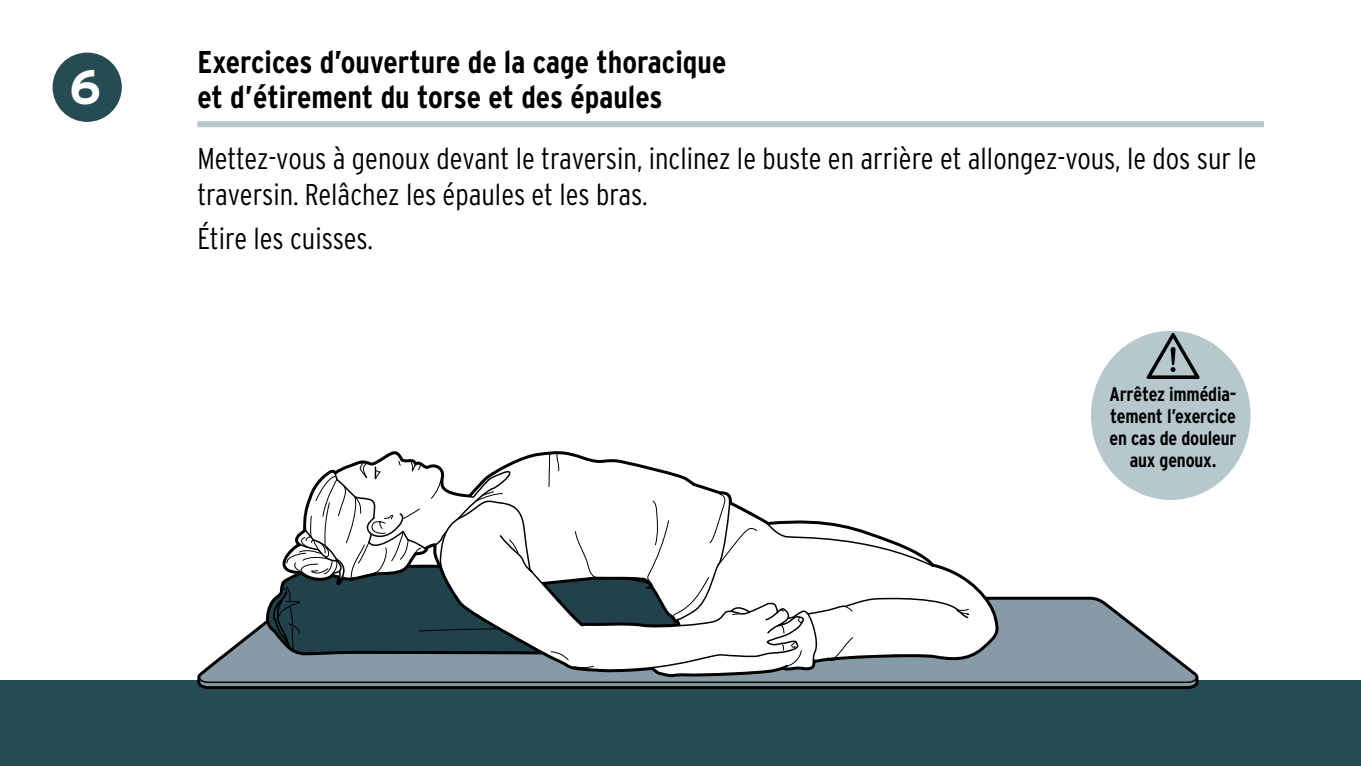
<style>
.page{position:relative;width:1361px;height:766px;background:#fff}
.page>*{position:absolute;margin:0;border:0;box-sizing:border-box;transform-origin:0 0}
.t1{font:700 48px "Interstate OT";color:#fff}
.t2{font:700 condensed 31.5px/35.4px "Interstate OT";color:#000}
.t3{font:300 condensed 30px/35.4px "Interstate OT";color:#000}
.t4{font:700 condensed 19.8px/21.9px "Interstate OT";letter-spacing:-.01em;color:#000;text-align:center}
</style>
<div class="page">
<div style="left:0;top:680px;width:1361px;height:85px;background:#264b53"></div>
<div style="left:52px;top:52px;width:71px;height:71px;background:#264b53;border-radius:50%"></div>
<div style="left:51px;top:51px;width:72px;height:72px;border:2px solid #fff;border-radius:50%"></div>
<svg style="left:198px;top:451px;width:999px;height:237px"></svg>
<div style="left:197px;top:121px;width:1067px;height:6px;background:#b7c7ce"></div>
<div style="left:1090px;top:329px;width:161px;height:172px;background:#b7c7ce;border-radius:50%"></div>
<svg style="left:1146px;top:333px;width:53px;height:46px"></svg>
<h1 class="t1" style="left:70px;top:58px;width:33px">6</h1>
<p class="t2" style="left:197px;top:44px;width:530px">Exercices d’ouverture de la cage thoracique et d’étirement du torse et des épaules</p>
<p class="t3" style="left:197px;top:141px;width:1060px">Mettez-vous à genoux devant le traversin, inclinez le buste en arrière et allongez-vous, le dos sur le traversin. Relâchez les épaules et les bras.</p>
<p class="t3" style="left:197px;top:220px;width:177px">Étire les cuisses.</p>
<p class="t4" style="left:1109px;top:382px;width:129px">Arrêtez immédia&shy;tement l’exercice en cas de douleur aux genoux.</p>
</div>
